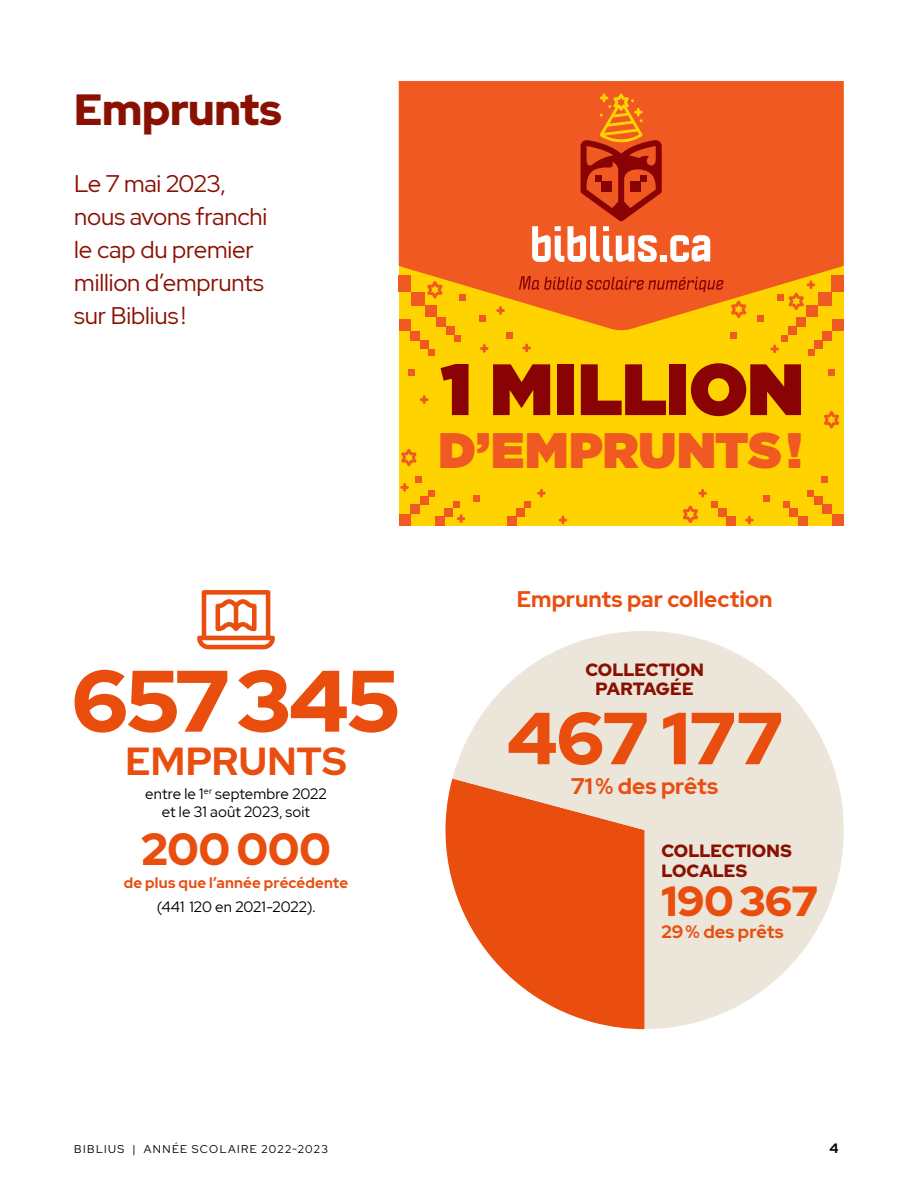
<style>
.page{position:relative;width:918px;height:1188px;background:#fff}
.page>*{position:absolute;margin:0;border:0;box-sizing:border-box;transform-origin:0 0}
.t1{font:900 87px "Red Hat Display";letter-spacing:-.03em;color:#e94e0f}
.t2{font:900 73.5px "Red Hat Display";color:#e94e0f}
.t3{font:900 72.45px "Gotham";letter-spacing:-.005em;color:#8a0304}
.t4{font:900 49.8px "Gotham";color:#f05a22}
.t5{font:900 45px "Red Hat Display";color:#e94e0f}
.t6{font:900 43.5px "Red Hat Display";letter-spacing:-.01em;color:#8a1002}
.t7{font:900 42px "Red Hat Display";color:#e94e0f}
.t8{font:700 39px "Red Hat Display";letter-spacing:.005em;color:#e94e0f}
.t9{font:24px/33px "Red Hat Display";letter-spacing:-.01em;color:#8a1002}
.t10{font:700 22.5px "Red Hat Display";color:#e94e0f}
.t11{font:700 18px "Red Hat Display";letter-spacing:.005em;color:#e94e0f}
.t12{font:900 17.7px/19.4px "Red Hat Display";letter-spacing:.005em;color:#8a1002;text-align:center}
.t13{font:15px/18px "Red Hat Display";letter-spacing:.01em;color:#000;text-align:center}
.t14{font:700 15px "Red Hat Display";letter-spacing:.01em;color:#e94e0f}
.t15{font:700 13.5px "Red Hat Display";color:#000}
.t16{font:11.25px "Red Hat Display";letter-spacing:.13em;color:#000}
</style>
<div class="page">
<svg style="left:445px;top:780px;width:7px;height:100px"></svg>
<svg style="left:452px;top:631px;width:392px;height:398px;fill:#ece5da"></svg>
<svg style="left:197px;top:590px;width:78px;height:59px"></svg>
<div style="left:399px;top:81px;width:445px;height:445px;background:#ffd300"></div>
<svg style="left:399px;top:81px;width:445px;height:249px;background:#f26b1d"></svg>
<div style="left:781px;top:335px;width:7px;height:7px;background:#f05a22"></div>
<div style="left:757px;top:315px;width:7px;height:7px;background:#f05a22"></div>
<div style="left:777px;top:295px;width:7px;height:6px;background:#f05a22"></div>
<div style="left:730px;top:332px;width:7px;height:7px;background:#f05a22"></div>
<div style="left:788px;top:327px;width:8px;height:8px;background:#f05a22"></div>
<div style="left:796px;top:317px;width:10px;height:10px;background:#f05a22"></div>
<div style="left:806px;top:306px;width:12px;height:11px;background:#f05a22"></div>
<div style="left:818px;top:292px;width:13px;height:14px;background:#f05a22"></div>
<div style="left:831px;top:275px;width:13px;height:17px;background:#f05a22"></div>
<div style="left:808px;top:490px;width:6px;height:7px;background:#f05a22"></div>
<div style="left:821px;top:476px;width:7px;height:7px;background:#f05a22"></div>
<div style="left:814px;top:497px;width:8px;height:8px;background:#f05a22"></div>
<div style="left:822px;top:505px;width:10px;height:9px;background:#f05a22"></div>
<div style="left:783px;top:501px;width:7px;height:7px;background:#f05a22"></div>
<div style="left:790px;top:508px;width:8px;height:8px;background:#f05a22"></div>
<div style="left:798px;top:516px;width:10px;height:10px;background:#f05a22"></div>
<div style="left:832px;top:514px;width:12px;height:12px;background:#f05a22"></div>
<div style="left:454px;top:335px;width:7px;height:7px;background:#f05a22"></div>
<div style="left:479px;top:315px;width:7px;height:7px;background:#f05a22"></div>
<div style="left:459px;top:295px;width:7px;height:6px;background:#f05a22"></div>
<div style="left:506px;top:332px;width:7px;height:7px;background:#f05a22"></div>
<div style="left:446px;top:327px;width:8px;height:8px;background:#f05a22"></div>
<div style="left:437px;top:317px;width:9px;height:10px;background:#f05a22"></div>
<div style="left:425px;top:306px;width:12px;height:11px;background:#f05a22"></div>
<div style="left:411px;top:292px;width:14px;height:14px;background:#f05a22"></div>
<div style="left:428px;top:349px;width:7px;height:7px;background:#f05a22"></div>
<div style="left:408px;top:369px;width:7px;height:7px;background:#f05a22"></div>
<div style="left:420px;top:341px;width:8px;height:8px;background:#f05a22"></div>
<div style="left:410px;top:331px;width:10px;height:10px;background:#f05a22"></div>
<div style="left:399px;top:320px;width:11px;height:11px;background:#f05a22"></div>
<div style="left:808px;top:349px;width:6px;height:7px;background:#f05a22"></div>
<div style="left:828px;top:369px;width:7px;height:7px;background:#f05a22"></div>
<div style="left:814px;top:341px;width:8px;height:8px;background:#f05a22"></div>
<div style="left:822px;top:331px;width:10px;height:10px;background:#f05a22"></div>
<div style="left:832px;top:320px;width:12px;height:11px;background:#f05a22"></div>
<div style="left:399px;top:275px;width:12px;height:17px;background:#f05a22"></div>
<div style="left:428px;top:490px;width:7px;height:7px;background:#f05a22"></div>
<div style="left:415px;top:476px;width:6px;height:7px;background:#f05a22"></div>
<div style="left:420px;top:497px;width:8px;height:8px;background:#f05a22"></div>
<div style="left:410px;top:505px;width:10px;height:9px;background:#f05a22"></div>
<div style="left:399px;top:514px;width:11px;height:12px;background:#f05a22"></div>
<div style="left:453px;top:501px;width:6px;height:7px;background:#f05a22"></div>
<div style="left:473px;top:495px;width:7px;height:6px;background:#f05a22"></div>
<div style="left:445px;top:508px;width:8px;height:8px;background:#f05a22"></div>
<div style="left:435px;top:516px;width:10px;height:10px;background:#f05a22"></div>
<div style="left:524px;top:501px;width:7px;height:7px;background:#f05a22"></div>
<div style="left:516px;top:508px;width:8px;height:8px;background:#f05a22"></div>
<div style="left:507px;top:516px;width:9px;height:10px;background:#f05a22"></div>
<div style="left:763px;top:495px;width:7px;height:6px;background:#f05a22"></div>
<div style="left:711px;top:501px;width:7px;height:7px;background:#f05a22"></div>
<div style="left:718px;top:508px;width:8px;height:8px;background:#f05a22"></div>
<div style="left:726px;top:516px;width:10px;height:10px;background:#f05a22"></div>
<svg style="left:519px;top:276px;width:204px;height:16px;background:#d44219"></svg>
<svg style="left:532px;top:94px;width:178px;height:168px;background:#e76433"></svg>
<svg style="left:496px;top:306px;width:9px;height:9px"></svg>
<svg style="left:480px;top:344px;width:9px;height:9px"></svg>
<svg style="left:522px;top:344px;width:9px;height:8px"></svg>
<svg style="left:420px;top:395px;width:8px;height:9px"></svg>
<svg style="left:770px;top:345px;width:9px;height:8px"></svg>
<svg style="left:698px;top:489px;width:9px;height:9px"></svg>
<svg style="left:745px;top:516px;width:9px;height:8px"></svg>
<svg style="left:537px;top:489px;width:9px;height:9px"></svg>
<svg style="left:559px;top:516px;width:8px;height:8px"></svg>
<svg style="left:457px;top:514px;width:8px;height:9px"></svg>
<svg style="left:400px;top:483px;width:9px;height:9px"></svg>
<svg style="left:789px;top:281px;width:26px;height:29px"></svg>
<svg style="left:731px;top:301px;width:15px;height:17px"></svg>
<svg style="left:683px;top:506px;width:15px;height:17px"></svg>
<svg style="left:427px;top:281px;width:16px;height:18px"></svg>
<svg style="left:401px;top:449px;width:16px;height:17px"></svg>
<svg style="left:824px;top:411px;width:15px;height:18px"></svg>
<h3 class="t6" style="left:74px;top:81px;width:209px">Emprunts</h3>
<p class="t9" style="left:74px;top:167px;width:195px">Le 7 mai 2023, nous avons franchi le cap du premier million d’emprunts sur Biblius!</p>
<h3 class="t3" style="left:441px;top:338px;width:364px">1 MILLION</h3>
<h3 class="t4" style="left:439px;top:415px;width:366px">D’EMPRUNTS!</h3>
<h1 class="t1" style="left:72px;top:644px;width:329px">657345</h1>
<h3 class="t8" style="left:125px;top:736px;width:223px">EMPRUNTS</h3>
<p class="t13" style="left:145px;top:785px;width:183px">entre le 1<sup>er</sup> septembre 2022 et le 31 août 2023, soit</p>
<h3 class="t5" style="left:141px;top:820px;width:191px">200 000</h3>
<p class="t14" style="left:124px;top:873px;width:226px">de plus que l’année précédente</p>
<p class="t13" style="left:157px;top:897px;width:160px">(441 120 en 2021-2022).</p>
<p class="t10" style="left:517px;top:584px;width:257px">Emprunts par collection</p>
<p class="t12" style="left:585px;top:660px;width:120px">COLLECTION<br>PARTAGÉE</p>
<h2 class="t2" style="left:507px;top:690px;width:277px">467 177</h2>
<p class="t10" style="left:571px;top:772px;width:148px">71% des prêts</p>
<p class="t12" style="left:661px;top:841px;width:132px;text-align:left">COLLECTIONS<br>LOCALES</p>
<h3 class="t7" style="left:661px;top:873px;width:158px">190367</h3>
<p class="t11" style="left:661px;top:920px;width:124px">29% des prêts</p>
<p class="t16" style="left:74px;top:1142px;width:255px">BIBLIUS | ANNÉE SCOLAIRE 2022-2023</p>
<p class="t15" style="left:829px;top:1139px;width:11px">4</p>
</div>
